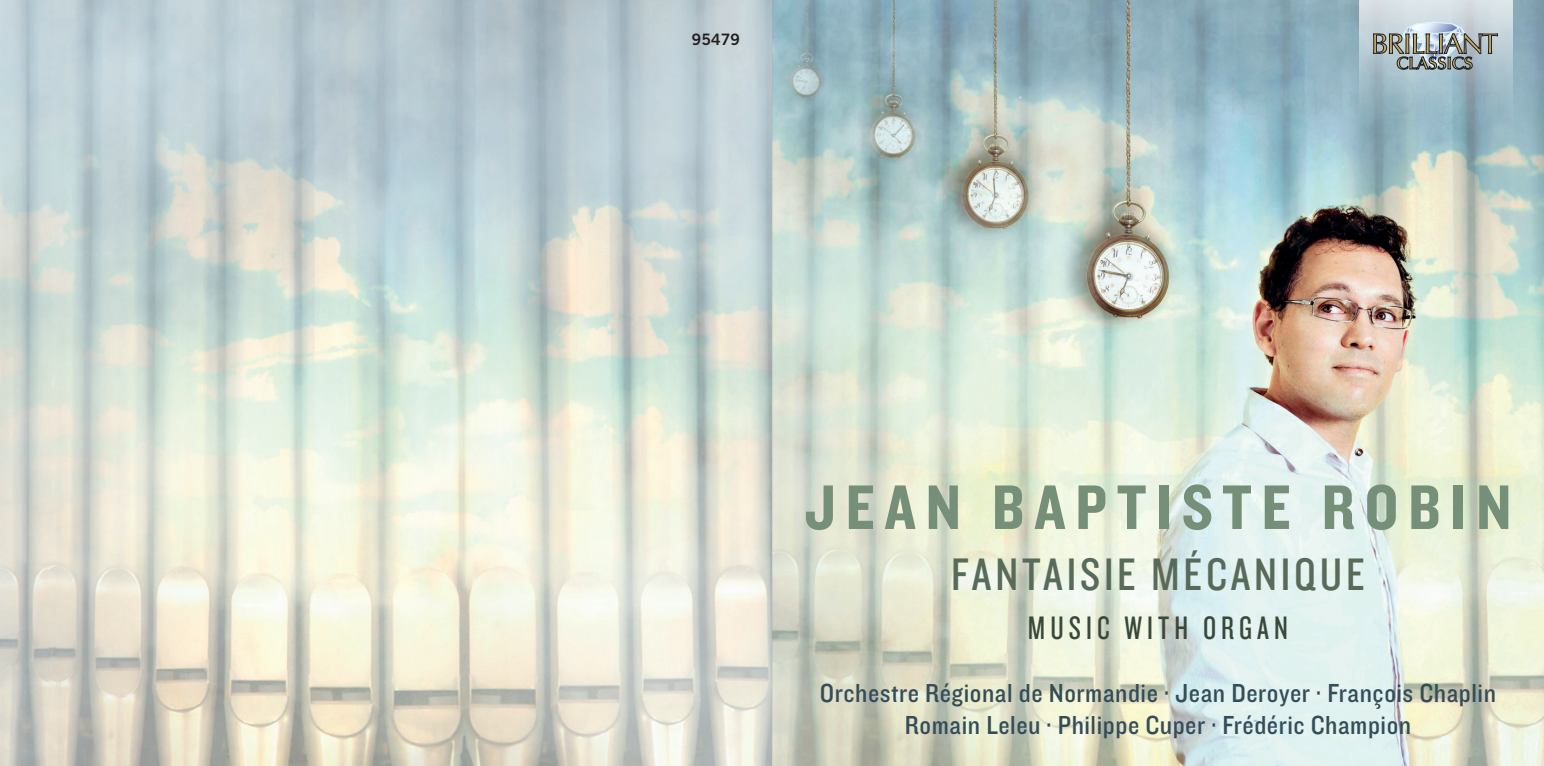
<style>
.page{position:relative;width:1544px;height:766px;background:#fff}
.page>*{position:absolute;margin:0;border:0;box-sizing:border-box;transform-origin:0 0}
.BC_1st_para_text{font:65.25px "Knockout HTF50 Welterweight";letter-spacing:.15em;color:#758f78}
.BC_1st_para_text-2{font:47.25px "Knockout HTF29 Junior Liteweight";letter-spacing:.08em;color:#586b5a}
.BC_1st_para_text-3{font:33.75px "Knockout HTF28 Junior Featherwt";letter-spacing:.15em;color:#38483b}
.BC_1st_para_text-4{font:27px "Knockout HTF30 Junior Welterwt";letter-spacing:.02em;color:#334d59}
.t1{font:15.75px "Trade Gothic Bold Two";color:#231f20}
</style>
<div class="page">
<img style="left:772px;top:0;width:771px;height:765px">
<img style="left:0;top:0;width:772px;height:765px">
<img style="left:1359px;top:0;width:153px;height:121px">
<svg style="left:1373px;top:22px;width:124px;height:48px;background:#a0a9ab"></svg>
<p class="t1" style="left:692px;top:29px;width:50px">95479</p>
<p class="BC_1st_para_text" style="left:804px;top:473px;width:708px">JEAN BAPTISTE ROBIN</p>
<p class="BC_1st_para_text-2" style="left:951px;top:550px;width:415px">FANTAISIE MÉCANIQUE</p>
<p class="BC_1st_para_text-3" style="left:1028px;top:611px;width:262px">MUSIC WITH ORGAN</p>
<p class="BC_1st_para_text-4" style="left:820px;top:678px;width:677px">Orchestre Régional de Normandie · Jean Deroyer · François Chaplin</p>
<p class="BC_1st_para_text-4" style="left:904px;top:710px;width:508px">Romain Leleu · Philippe Cuper · Frédéric Champion</p>
</div>
